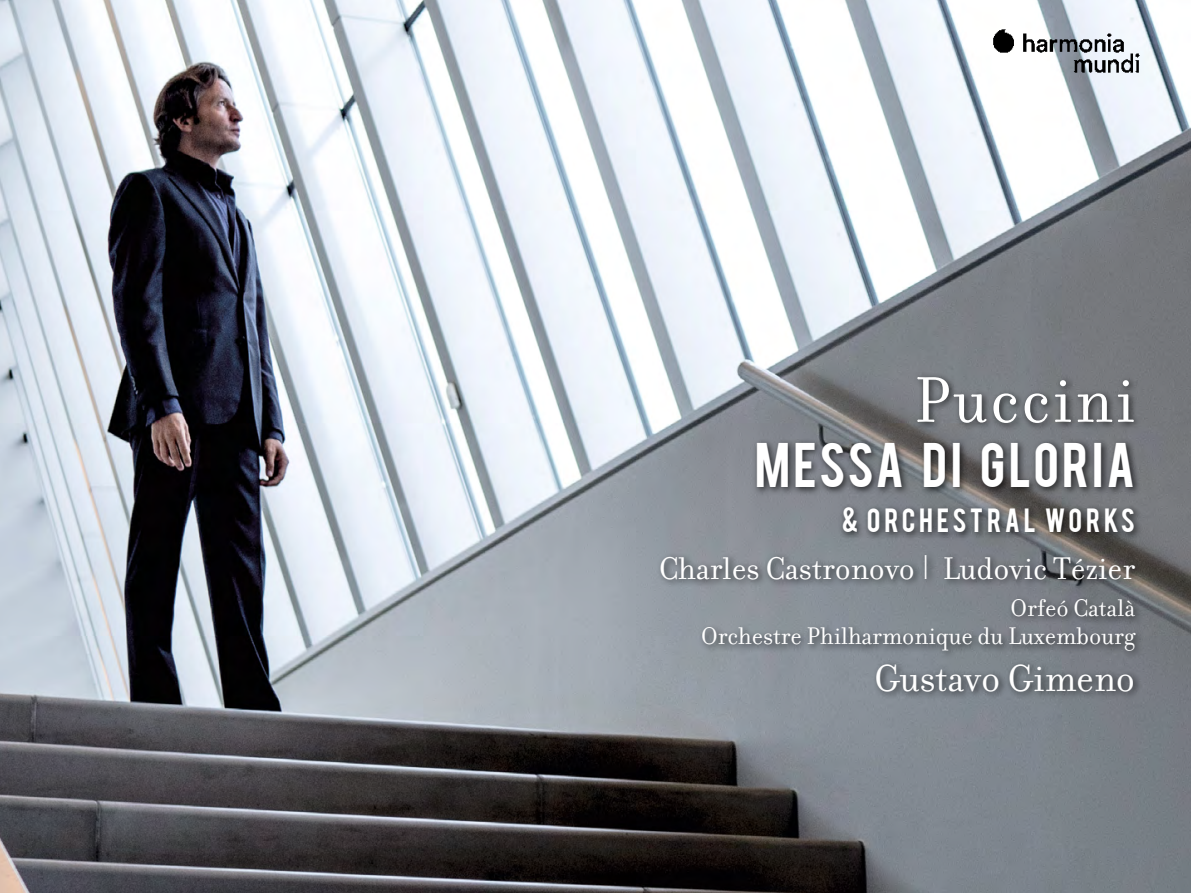
<style>
.page{position:relative;width:1191px;height:893px;background:#fff}
.page>*{position:absolute;margin:0;border:0;box-sizing:border-box;transform-origin:0 0}
.t1{font:69.45px "Filosofia";letter-spacing:.04em;color:#fff}
.t2{font:49.5px "Bebas";letter-spacing:.06em;color:#fff}
.t3{font:40.5px "Filosofia";color:#fff}
.t4{font:33.75px "Filosofia";color:#fff}
.t5{font:26.4px "Bebas";letter-spacing:.135em;color:#fff}
.t6{font:25.8px/28px "Filosofia";color:#fff;text-align:right}
</style>
<div class="page">
<img style="left:0;top:0;width:1191px;height:893px">
<img style="left:984px;top:21px;width:168px;height:59px">
<div style="left:657px;top:551px;width:487px;height:149px;background:#000;opacity:.7"></div>
<div style="left:752px;top:372px;width:391px;height:169px;background:#000;opacity:.7"></div>
<h1 class="t1" style="left:914px;top:362px;width:223px">Puccini</h1>
<h2 class="t2" style="left:755px;top:429px;width:382px">MESSA DI GLORIA</h2>
<p class="t5" style="left:841px;top:501px;width:295px">&amp; ORCHESTRAL WORKS</p>
<h3 class="t4" style="left:659px;top:550px;width:477px">Charles Castronovo | Ludovic Tézier</h3>
<p class="t6" style="left:701px;top:595px;width:435px">Orfeó Català<br>Orchestre Philharmonique du Luxembourg</p>
<h3 class="t3" style="left:874px;top:655px;width:262px">Gustavo Gimeno</h3>
</div>
